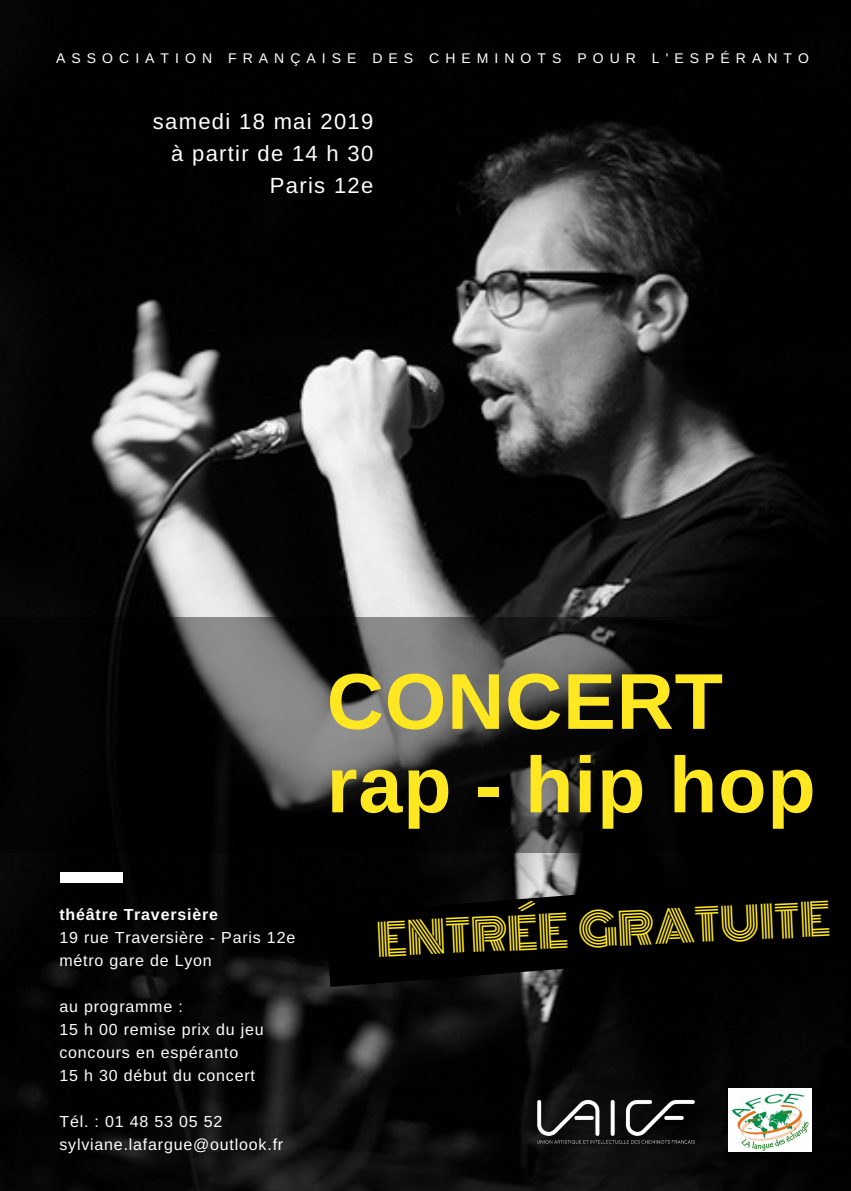
<style>
.page{position:relative;width:851px;height:1191px;background:#fff}
.page>*{position:absolute;margin:0;border:0;box-sizing:border-box;transform-origin:0 0}
.t1{font:700 79.1px/83.4px "Arimo";letter-spacing:.01em;color:#ffe822}
.t2{font:43.4px "Monoton";color:#ffe822}
.t3{font:22px/32.3px "Arimo";letter-spacing:.06em;color:#fff;text-align:right}
.t4{font:16px/22.9px "Arimo";letter-spacing:.05em;color:#fff}
.t5{font:700 16px "Arimo";letter-spacing:.05em;color:#fff}
.t6{font:14px "Arimo";letter-spacing:.43em;color:#fff}
</style>
<div class="page">
<img style="left:0;top:0;width:850px;height:1190px">
<svg style="left:0;top:617px;width:850px;height:235px;fill:#040404"></svg>
<div style="left:61px;top:871px;width:62px;height:11px;background:#fff"></div>
<svg style="left:325px;top:871px;width:525px;height:115px;fill:#000"></svg>
<img style="left:728px;top:1088px;width:83px;height:63px">
<img style="left:535px;top:1096px;width:161px;height:49px">
<p class="t6" style="left:56px;top:51px;width:754px">ASSOCIATION FRANÇAISE DES CHEMINOTS POUR L'ESPÉRANTO</p>
<h3 class="t3" style="left:153px;top:105px;width:222px">samedi 18 mai 2019 à partir de 14 h 30<br>Paris 12e</h3>
<p class="t5" style="left:59px;top:905px;width:160px">théâtre Traversière</p>
<p class="t4" style="left:59px;top:925px;width:237px">19 rue Traversière - Paris 12e métro gare de Lyon</p>
<p class="t4" style="left:59px;top:994px;width:206px">au programme :<br>15 h 00 remise prix du jeu concours en espéranto<br>15 h 30 début du concert</p>
<p class="t4" style="left:59px;top:1109px;width:225px">Tél. : 01 48 53 05 52 sylviane.lafargue@outlook.fr</p>
<h1 class="t1" style="left:327px;top:659px;width:490px">CONCERT rap - hip hop</h1>
<h2 class="t2" style="left:375px;top:908px;width:456px;rotate:-3deg">ENTRÉE GRATUITE</h2>
</div>
